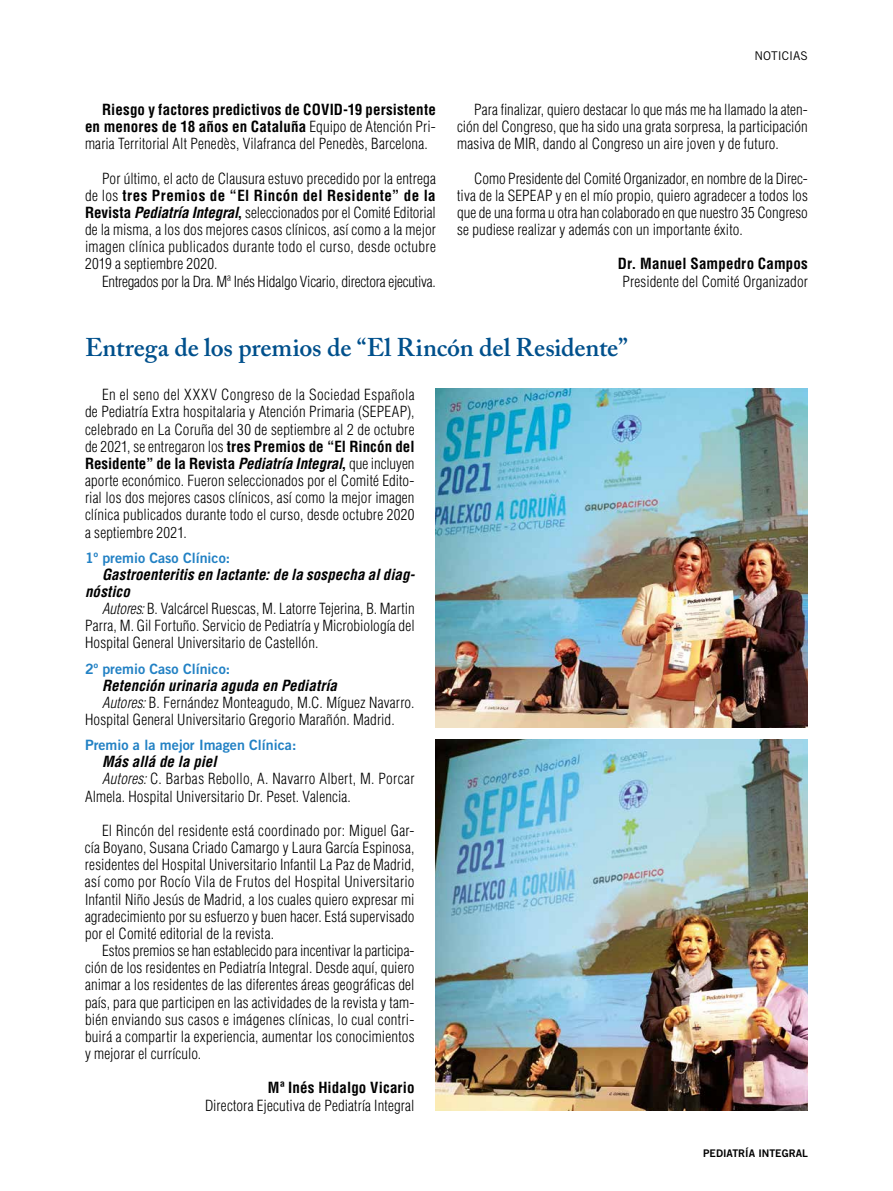
<style>
.page{position:relative;width:893px;height:1191px;background:#fff}
.page>*{position:absolute;margin:0;border:0;box-sizing:border-box;transform-origin:0 0}
.t1{font:600 25.5px "Adobe Caslon Pro";letter-spacing:-.005em;color:#00508c}
.t2{font:300 condensed 15px/17.1px "Helvetica";letter-spacing:.01em;color:#000;text-align:justify}
.t3{font:italic 700 condensed 15px/17.1px "Helvetica";letter-spacing:.005em;color:#000}
.t4{font:300 condensed 15px "Helvetica";letter-spacing:-.01em;color:#000}
.t5{font:700 condensed 15px "Helvetica";letter-spacing:.01em;color:#000}
.t6{font:14.25px "Trade Gothic Bold Two";color:#2281c4}
.t7{font:12px "Trade Gothic";color:#000}
.t8{font:10.5px "Trade Gothic Bold Two";color:#000}
.s1{font-weight:700}
.s2{font-weight:700;font-style:italic}
.s3{font-style:italic}
</style>
<div class="page">
<img style="left:436px;top:388px;width:372px;height:340px">
<img style="left:436px;top:739px;width:372px;height:371px">
<p class="t2" style="left:85px;top:101px;width:352px;text-indent:17px"><span class="s1">Riesgo y factores predictivos de COVID-19 persistente en menores de 18 años en Cataluña</span> Equipo de Atención Pri&shy;maria Territorial Alt Penedès, Vilafranca del Penedès, Barcelona.</p>
<p class="t2" style="left:85px;top:169px;width:352px;text-indent:17px">Por último, el acto de Clausura estuvo precedido por la entrega de los <span class="s1">tres Premios de “El Rincón del Residente” de la Revista</span> <span class="s2">Pediatría Integral</span><span class="s1">,</span> seleccionados por el Comité Editorial de la misma, a los dos mejores casos clínicos, así como a la mejor imagen clínica publicados durante todo el curso, desde octubre 2019 a septiembre 2020.</p>
<p class="t4" style="left:102px;top:272px;width:335px">Entregados por la Dra. Mª Inés Hidalgo Vicario, directora ejecutiva.</p>
<p class="t7" style="left:755px;top:49px;width:55px">NOTICIAS</p>
<p class="t2" style="left:457px;top:101px;width:352px;text-indent:17px">Para finalizar, quiero destacar lo que más me ha llamado la aten&shy;ción del Congreso, que ha sido una grata sorpresa, la participación masiva de MIR, dando al Congreso un aire joven y de futuro.</p>
<p class="t2" style="left:457px;top:169px;width:352px;text-indent:17px">Como Presidente del Comité Organizador, en nombre de la Direc&shy;tiva de la SEPEAP y en el mío propio, quiero agradecer a todos los que de una forma u otra han colaborado en que nuestro 35 Congreso se pudiese realizar y además con un importante éxito.</p>
<p class="t5" style="left:618px;top:254px;width:192px">Dr. Manuel Sampedro Campos</p>
<p class="t2" style="left:622px;top:272px;width:187px">Presidente del Comité Organizador</p>
<h1 class="t1" style="left:85px;top:332px;width:544px">Entrega de los premios de “El Rincón del Residente”</h1>
<p class="t2" style="left:85px;top:386px;width:331px;text-indent:17px">En el seno del XXXV Congreso de la Sociedad Española de Pediatría Extra hospitalaria y Atención Primaria (SEPEAP), celebrado en La Coruña del 30 de septiembre al 2 de octubre de 2021, se entregaron los <span class="s1">tres Premios de “El Rincón del Residente” de la Revista</span> <span class="s2">Pediatría Integral</span><span class="s1">,</span> que incluyen aporte económico. Fueron seleccionados por el Comité Edito&shy;rial los dos mejores casos clínicos, así como la mejor imagen clínica publicados durante todo el curso, desde octubre 2020 a septiembre 2021.</p>
<p class="t6" style="left:85px;top:549px;width:147px">1º premio Caso Clínico:</p>
<p class="t3" style="left:85px;top:566px;width:332px;text-indent:17px">Gastroenteritis en lactante: de la sospecha al diag&shy;nóstico</p>
<p class="t2" style="left:85px;top:600px;width:331px;text-indent:17px"><span class="s3">Autores:</span> B. Valcárcel Ruescas, M. Latorre Tejerina, B. Martin Parra, M. Gil Fortuño. Servicio de Pediatría y Microbiología del Hospital General Universitario de Castellón.</p>
<p class="t6" style="left:85px;top:659px;width:147px">2º premio Caso Clínico:</p>
<p class="t3" style="left:102px;top:676px;width:237px">Retención urinaria aguda en Pediatría</p>
<p class="t2" style="left:102px;top:694px;width:314px"><span class="s3">Autores:</span> B. Fernández Monteagudo, M.C. Míguez Navarro.</p>
<p class="t2" style="left:85px;top:711px;width:311px">Hospital General Universitario Gregorio Marañón. Madrid.</p>
<p class="t6" style="left:85px;top:736px;width:213px">Premio a la mejor Imagen Clínica:</p>
<p class="t3" style="left:102px;top:753px;width:116px">Más allá de la piel</p>
<p class="t2" style="left:102px;top:770px;width:314px"><span class="s3">Autores:</span> C. Barbas Rebollo, A. Navarro Albert, M. Porcar</p>
<p class="t2" style="left:85px;top:787px;width:267px">Almela. Hospital Universitario Dr. Peset. Valencia.</p>
<p class="t2" style="left:85px;top:821px;width:331px;text-indent:17px">El Rincón del residente está coordinado por: Miguel Gar&shy;cía Boyano, Susana Criado Camargo y Laura García Espinosa, residentes del Hospital Universitario Infantil La Paz de Madrid, así como por Rocío Vila de Frutos del Hospital Universitario Infantil Niño Jesús de Madrid, a los cuales quiero expresar mi agradecimiento por su esfuerzo y buen hacer. Está supervisado por el Comité editorial de la revista.</p>
<p class="t2" style="left:85px;top:942px;width:331px;text-indent:17px">Estos premios se han establecido para incentivar la participa&shy;ción de los residentes en Pediatría Integral. Desde aquí, quiero animar a los residentes de las diferentes áreas geográficas del país, para que participen en las actividades de la revista y tam&shy;bién enviando sus casos e imágenes clínicas, lo cual contri&shy;buirá a compartir la experiencia, aumentar los conocimientos y mejorar el currículo.</p>
<p class="t5" style="left:268px;top:1078px;width:148px">Mª Inés Hidalgo Vicario</p>
<p class="t2" style="left:205px;top:1096px;width:211px">Directora Ejecutiva de Pediatría Integral</p>
<p class="t8" style="left:703px;top:1146px;width:106px">PEDIATRÍA INTEGRAL</p>
</div>
